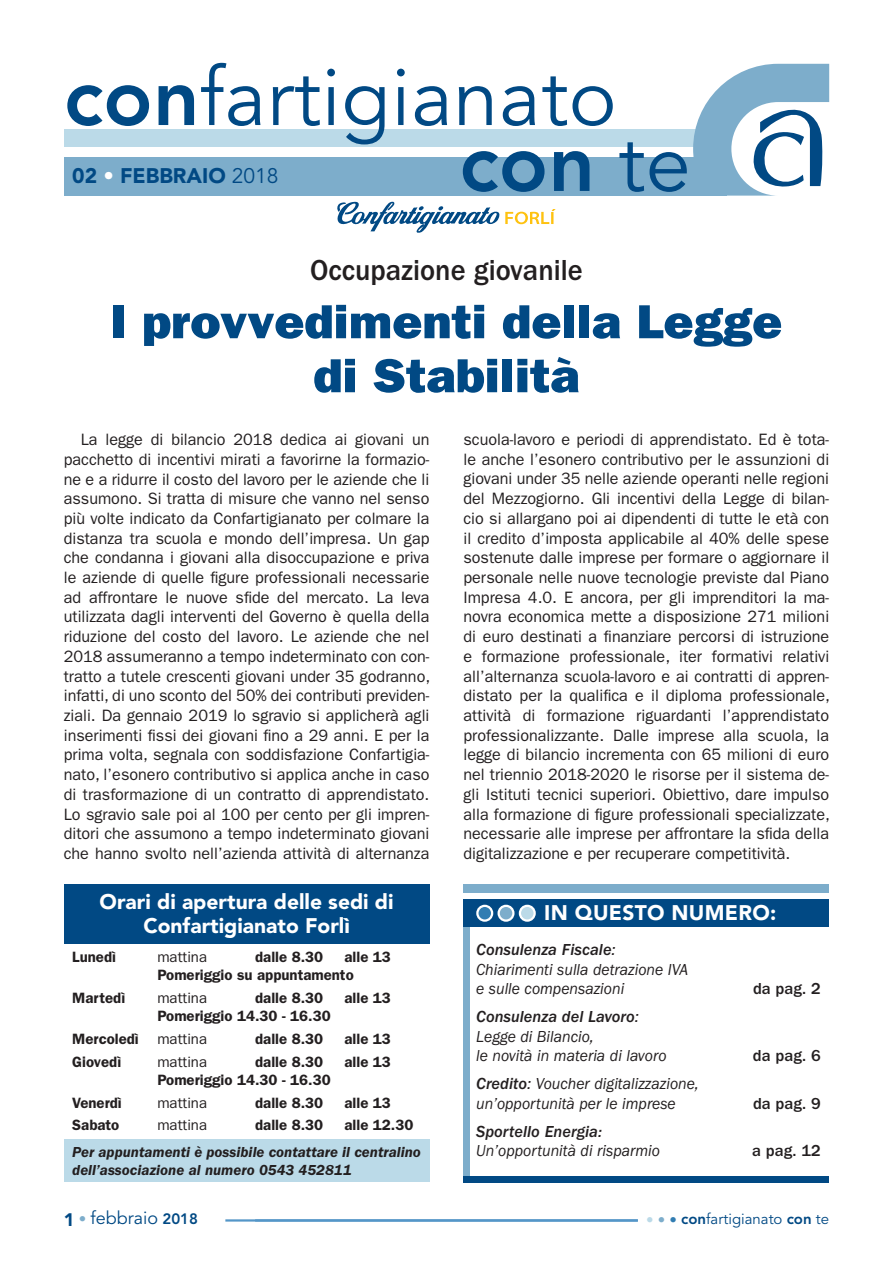
<style>
.page{position:relative;width:893px;height:1263px;background:#fff}
.page>*{position:absolute;margin:0;border:0;box-sizing:border-box;transform-origin:0 0}
.t1{font:81px "Avenir LT Std";letter-spacing:.005em;color:#014984}
.t2{font:800 81px "Avenir LT Std";color:#014984}
.t3{font:48px/54px "ITC Franklin Gothic Std Hvy";color:#014984;text-align:center;scale:1.05 1}
.t4{font:500 30px "ITC Franklin Gothic Std";color:#231f20;scale:.95 1}
.t5{font:900 21px/24px "Avenir LT Std";color:#fff;text-align:center}
.t6{font:900 21px "Avenir LT Std";color:#014984}
.t7{font:18px "Avenir LT Std";color:#014984}
.t8{font:16.5px/19.6px "ITC Franklin Gothic Std";color:#231f20;text-align:justify}
.t9{font:italic 16.5px/19.5px "ITC Franklin Gothic Std";color:#231f20;scale:.95 1}
.t10{font:italic 16.5px/19.5px "ITC Franklin Gothic Std";color:#231f20}
.t11{font:16.5px "ITC Franklin Gothic Std Med It";color:#231f20}
.t12{font:500 16.5px "ITC Franklin Gothic Std";color:#231f20}
.t13{font:600 15px/18.3px "ITC Franklin Gothic Std";color:#231f20}
.t14{font:italic 600 15px/18.3px "ITC Franklin Gothic Std";color:#231f20}
.t15{font:15px "ITC Franklin Gothic Std";color:#231f20}
.t16{font:15px "Avenir LT Std";color:#014984}
.s1{font-weight:800}
.s2{color:#fff}
.s3{font-weight:400}
.s4{font-family:"ITC Franklin Gothic Std";font-style:italic}
.s5{font-family:"ITC Franklin Gothic Std Med It";font-style:normal}
.s6{font-weight:900}
.s7{font-size:15px;color:#7dadcb}
.s8{font-weight:800;font-size:15px}
.s9{color:#bbdae8}
.s10{color:#7dadcb}
.s11{color:#317db2}
</style>
<div class="page">
<div style="left:64px;top:130px;width:650px;height:17px;background:#bbdae8"></div>
<div style="left:64px;top:157px;width:662px;height:39px;background:#7dadcb"></div>
<svg style="left:693px;top:64px;width:136px;height:132px"></svg>
<svg style="left:337px;top:201px;width:219px;height:32px"></svg>
<hr style="left:225px;top:1219px;width:413px;height:2px;background:#5496c8">
<div style="left:463px;top:1176px;width:366px;height:6px;background:#014984"></div>
<div style="left:463px;top:884px;width:366px;height:9px;background:#7dadcb"></div>
<div style="left:463px;top:899px;width:366px;height:28px;background:#014984"></div>
<div style="left:463px;top:927px;width:7px;height:249px;background:#7dadcb"></div>
<div style="left:477px;top:906px;width:15px;height:14px;background:#317db2;border-radius:50%"></div>
<div style="left:476px;top:905px;width:17px;height:17px;border:2px solid #fff;border-radius:50%"></div>
<div style="left:499px;top:906px;width:14px;height:14px;background:#7dadcb;border-radius:50%"></div>
<div style="left:497px;top:905px;width:17px;height:17px;border:2px solid #fff;border-radius:50%"></div>
<div style="left:520px;top:906px;width:15px;height:14px;background:#bbdae8;border-radius:50%"></div>
<div style="left:519px;top:905px;width:17px;height:17px;border:2px solid #fff;border-radius:50%"></div>
<div style="left:64px;top:1140px;width:365px;height:42px;background:#bbdae8"></div>
<div style="left:64px;top:884px;width:365px;height:60px;background:#014984"></div>
<h1 class="t1" style="left:64px;top:50px;width:554px"><span class="s1">con</span>fartigianato</h1>
<p class="t6" style="left:72px;top:163px;width:208px">02 <span class="s2">•</span> FEBBRAIO <span class="s3">2018</span></p>
<h1 class="t2" style="left:459px;top:115px;width:233px">con <span class="s3">te</span></h1>
<h3 class="t4" style="left:310px;top:253px;width:288px">Occupazione giovanile</h3>
<h2 class="t3" style="left:111px;top:295px;width:641px">I provvedimenti della Legge di Stabilità</h2>
<p class="t8" style="left:64px;top:430px;width:368px;text-indent:17px">La legge di bilancio 2018 dedica ai giovani un pacchetto di incentivi mirati a favorirne la formazio&shy;ne e a ridurre il costo del lavoro per le aziende che li assumono. Si tratta di misure che vanno nel senso più volte indicato da Confartigianato per colmare la distanza tra scuola e mondo dell’impresa. Un gap che condanna i giovani alla disoccupazione e priva le aziende di quelle figure professionali necessarie ad affrontare le nuove sfide del mercato. La leva utilizzata dagli interventi del Governo è quella della riduzione del costo del lavoro. Le aziende che nel 2018 assumeranno a tempo indeterminato con con&shy;tratto a tutele crescenti giovani under 35 godranno, infatti, di uno sconto del 50% dei contributi previden&shy;ziali. Da gennaio 2019 lo sgravio si applicherà agli inserimenti fissi dei giovani fino a 29 anni. E per la prima volta, segnala con soddisfazione Confartigia&shy;nato, l’esonero contributivo si applica anche in caso di trasformazione di un contratto di apprendistato.<br>Lo sgravio sale poi al 100 per cento per gli impren&shy;ditori che assumono a tempo indeterminato giovani che hanno svolto nell’azienda attività di alternanza</p>
<p class="t8" style="left:463px;top:430px;width:368px">scuola-lavoro e periodi di apprendistato. Ed è tota&shy;le anche l’esonero contributivo per le assunzioni di giovani under 35 nelle aziende operanti nelle regioni del Mezzogiorno. Gli incentivi della Legge di bilan&shy;cio si allargano poi ai dipendenti di tutte le età con il credito d’imposta applicabile al 40% delle spese sostenute dalle imprese per formare o aggiornare il personale nelle nuove tecnologie previste dal Piano Impresa 4.0. E ancora, per gli imprenditori la ma&shy;novra economica mette a disposizione 271 milioni di euro destinati a finanziare percorsi di istruzione e formazione professionale, iter formativi relativi all’alternanza scuola-lavoro e ai contratti di appren&shy;distato per la qualifica e il diploma professionale, attività di formazione riguardanti l’apprendistato professionalizzante. Dalle imprese alla scuola, la legge di bilancio incrementa con 65 milioni di euro nel triennio 2018-2020 le risorse per il sistema de&shy;gli Istituti tecnici superiori. Obiettivo, dare impulso alla formazione di figure professionali specializzate, necessarie alle imprese per affrontare la sfida della digitalizzazione e per recuperare competitività.</p>
<p class="t5" style="left:100px;top:889px;width:296px">Orari di apertura delle sedi di<br>Confartigianato Forlì</p>
<p class="t13" style="left:72px;top:948px;width:45px">Lunedì</p>
<p class="t15" style="left:157px;top:948px;width:51px">mattina</p>
<p class="t13" style="left:255px;top:948px;width:70px">dalle 8.30</p>
<p class="t13" style="left:157px;top:948px;width:235px;text-indent:187px">alle 13<br>Pomeriggio su appuntamento</p>
<p class="t13" style="left:72px;top:989px;width:54px">Martedì</p>
<p class="t15" style="left:157px;top:989px;width:51px">mattina</p>
<p class="t13" style="left:255px;top:989px;width:70px">dalle 8.30</p>
<p class="t13" style="left:344px;top:989px;width:48px">alle 13</p>
<p class="t13" style="left:72px;top:1005px;width:260px;line-height:22.6px;text-indent:85px">Pomeriggio 14.30 - 16.30<br>Mercoledì <span class="s3">mattina</span></p>
<p class="t13" style="left:255px;top:1030px;width:70px">dalle 8.30</p>
<p class="t13" style="left:344px;top:1030px;width:48px">alle 13</p>
<p class="t13" style="left:72px;top:1052px;width:50px">Giovedì</p>
<p class="t15" style="left:157px;top:1053px;width:51px">mattina</p>
<p class="t13" style="left:255px;top:1052px;width:70px">dalle 8.30</p>
<p class="t13" style="left:344px;top:1052px;width:48px">alle 13</p>
<p class="t13" style="left:157px;top:1070px;width:175px">Pomeriggio 14.30 - 16.30</p>
<p class="t13" style="left:72px;top:1093px;width:51px">Venerdì</p>
<p class="t15" style="left:157px;top:1094px;width:51px">mattina</p>
<p class="t13" style="left:255px;top:1093px;width:70px">dalle 8.30</p>
<p class="t13" style="left:344px;top:1093px;width:48px">alle 13</p>
<p class="t13" style="left:72px;top:1116px;width:49px">Sabato</p>
<p class="t15" style="left:157px;top:1116px;width:51px">mattina</p>
<p class="t13" style="left:255px;top:1116px;width:70px">dalle 8.30</p>
<p class="t13" style="left:344px;top:1116px;width:71px">alle 12.30</p>
<p class="t14" style="left:72px;top:1143px;width:350px">Per appuntamenti è possibile contattare il centralino dell’associazione al numero 0543 452811</p>
<p class="t5" style="left:544px;top:901px;width:234px">IN QUESTO NUMERO:</p>
<p class="t11" style="left:476px;top:941px;width:141px">Consulenza Fiscale<span class="s4">:</span></p>
<p class="t9" style="left:476px;top:960px;width:225px">Chiarimenti sulla detrazione IVA e sulle compensazioni</p>
<p class="t12" style="left:753px;top:980px;width:69px">da pag. 2</p>
<p class="t11" style="left:476px;top:1008px;width:164px">Consulenza del Lavoro<span class="s4">:</span></p>
<p class="t9" style="left:476px;top:1027px;width:202px">Legge di Bilancio,<br>le novità in materia di lavoro</p>
<p class="t10" style="left:476px;top:1074px;width:224px"><span class="s5">Credito</span>: Voucher digitalizzazione, un’opportunità per le imprese</p>
<p class="t12" style="left:753px;top:1047px;width:69px">da pag. 6</p>
<p class="t12" style="left:753px;top:1094px;width:69px">da pag. 9</p>
<p class="t11" style="left:476px;top:1122px;width:127px">Sportello Energia:</p>
<p class="t9" style="left:476px;top:1141px;width:195px">Un’opportunità di risparmio</p>
<p class="t12" style="left:752px;top:1142px;width:70px">a pag. 12</p>
<p class="t7" style="left:64px;top:1207px;width:136px"><span class="s6">1</span> <span class="s7">•</span> febbraio <span class="s8">2018</span></p>
<p class="t16" style="left:646px;top:1210px;width:184px"><span class="s9">•</span> <span class="s10">•</span> <span class="s11">•</span> <span class="s1">con</span>fartigianato <span class="s1">con</span> te</p>
</div>
